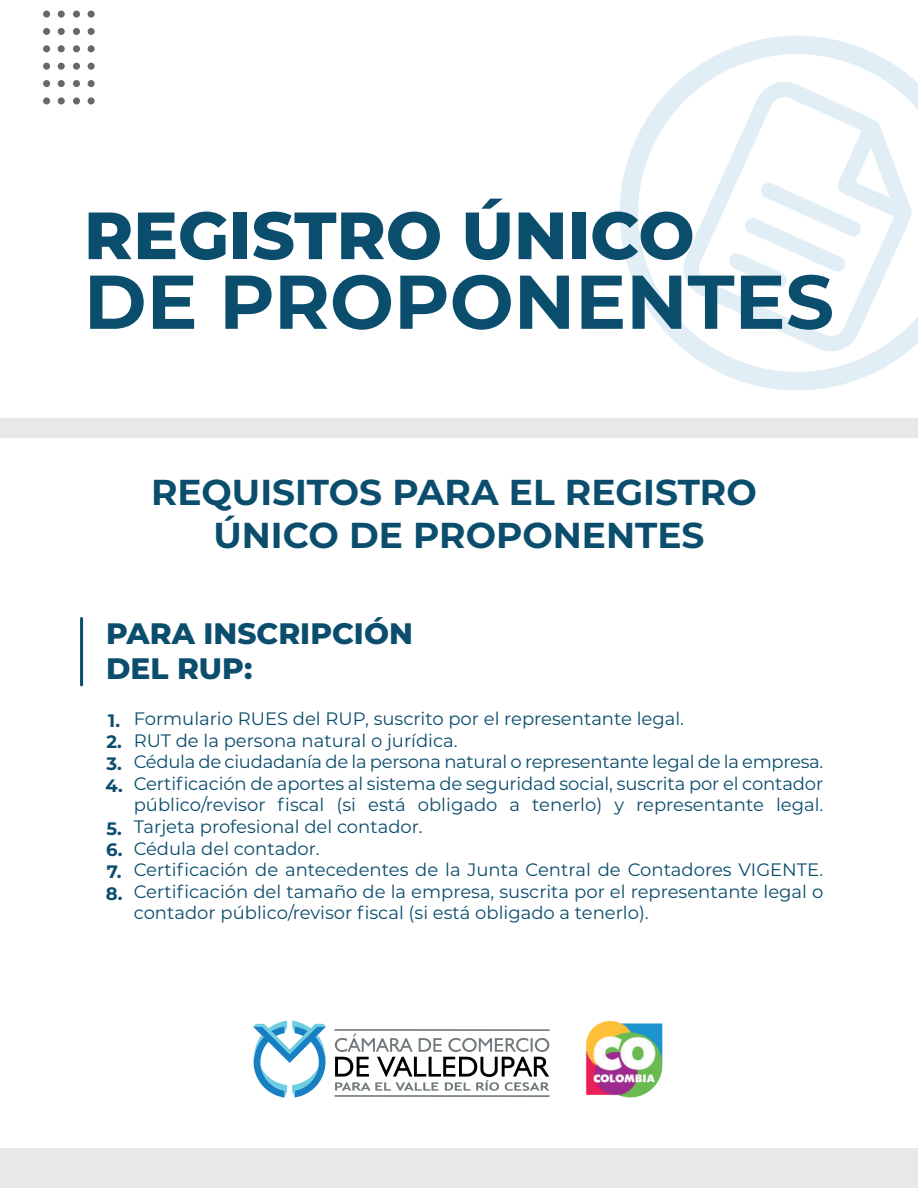
<style>
.page{position:relative;width:918px;height:1188px;background:#fff}
.page>*{position:absolute;margin:0;border:0;box-sizing:border-box;transform-origin:0 0}
.t1{font:700 76.05px "Montserrat";color:#0b4d6d}
.t2{font:800 66.6px "Montserrat";color:#0b4d6d}
.t3{font:700 36px/43.2px "Montserrat";color:#0b4d6d;text-align:center}
.t4{font:800 29.55px/35.5px "Montserrat";color:#0b4d6d}
.t5{font:18px/21.6px "Montserrat";color:#0b4d6d}
.t6{font:700 18px/21.6px "Montserrat";color:#0b4d6d}
</style>
<div class="page">
<div style="left:43px;top:11px;width:7px;height:7px;background:#66696a;border-radius:50%"></div>
<div style="left:43px;top:28px;width:7px;height:7px;background:#66696a;border-radius:50%"></div>
<div style="left:43px;top:45px;width:7px;height:7px;background:#66696a;border-radius:50%"></div>
<div style="left:43px;top:63px;width:7px;height:7px;background:#66696a;border-radius:50%"></div>
<div style="left:43px;top:80px;width:7px;height:7px;background:#66696a;border-radius:50%"></div>
<div style="left:43px;top:97px;width:7px;height:7px;background:#66696a;border-radius:50%"></div>
<div style="left:58px;top:11px;width:7px;height:7px;background:#66696a;border-radius:50%"></div>
<div style="left:58px;top:28px;width:7px;height:7px;background:#66696a;border-radius:50%"></div>
<div style="left:58px;top:45px;width:7px;height:7px;background:#66696a;border-radius:50%"></div>
<div style="left:58px;top:63px;width:7px;height:7px;background:#66696a;border-radius:50%"></div>
<div style="left:58px;top:80px;width:7px;height:7px;background:#66696a;border-radius:50%"></div>
<div style="left:58px;top:97px;width:7px;height:7px;background:#66696a;border-radius:50%"></div>
<div style="left:73px;top:11px;width:7px;height:7px;background:#66696a;border-radius:50%"></div>
<div style="left:73px;top:28px;width:7px;height:7px;background:#66696a;border-radius:50%"></div>
<div style="left:73px;top:45px;width:7px;height:7px;background:#66696a;border-radius:50%"></div>
<div style="left:73px;top:63px;width:7px;height:7px;background:#66696a;border-radius:50%"></div>
<div style="left:73px;top:80px;width:7px;height:7px;background:#66696a;border-radius:50%"></div>
<div style="left:73px;top:97px;width:7px;height:7px;background:#66696a;border-radius:50%"></div>
<div style="left:88px;top:11px;width:7px;height:7px;background:#66696a;border-radius:50%"></div>
<div style="left:88px;top:28px;width:7px;height:7px;background:#66696a;border-radius:50%"></div>
<div style="left:88px;top:45px;width:7px;height:7px;background:#66696a;border-radius:50%"></div>
<div style="left:88px;top:63px;width:7px;height:7px;background:#66696a;border-radius:50%"></div>
<div style="left:88px;top:80px;width:7px;height:7px;background:#66696a;border-radius:50%"></div>
<div style="left:88px;top:97px;width:7px;height:7px;background:#66696a;border-radius:50%"></div>
<svg style="left:620px;top:36px;width:298px;height:355px"></svg>
<svg style="left:684px;top:82px;width:228px;height:269px"></svg>
<svg style="left:728px;top:182px;width:135px;height:107px"></svg>
<div style="left:0;top:418px;width:918px;height:20px;background:#e7e9e7"></div>
<img style="left:585px;top:1020px;width:78px;height:78px">
<svg style="left:253px;top:1021px;width:73px;height:76px"></svg>
<svg style="left:334px;top:1033px;width:215px;height:58px"></svg>
<hr style="left:335px;top:1029px;width:215px;height:2px;background:#70797c">
<hr style="left:335px;top:1095px;width:215px;height:2px;background:#70797c">
<div style="left:0;top:1148px;width:918px;height:40px;background:#e7e9e7"></div>
<hr style="left:80px;top:618px;width:3px;height:67px;background:#0b4d6d">
<h2 class="t2" style="left:84px;top:187px;width:612px">REGISTRO ÚNICO</h2>
<h1 class="t1" style="left:84px;top:247px;width:752px">DE PROPONENTES</h1>
<h3 class="t3" style="left:151px;top:469px;width:607px">REQUISITOS PARA EL REGISTRO<br>ÚNICO DE PROPONENTES</h3>
<h3 class="t4" style="left:106px;top:614px;width:308px">PARA INSCRIPCIÓN<br>DEL RUP:</h3>
<p class="t5" style="left:134px;top:707px;width:691px">Formulario RUES del RUP, suscrito por el representante legal.<br>RUT de la persona natural o jurídica.<br>Cédula de ciudadanía de la persona natural o representante legal de la empresa.<br>Certificación de aportes al sistema de seguridad social, suscrita por el contador público/revisor fiscal (si está obligado a tenerlo) y representante legal.<br>Tarjeta profesional del contador.<br>Cédula del contador.<br>Certificación de antecedentes de la Junta Central de Contadores VIGENTE.<br>Certificación del tamaño de la empresa, suscrita por el representante legal o contador público/revisor fiscal (si está obligado a tenerlo).</p>
<p class="t6" style="left:105px;top:709px;width:19px">1.<br>2.<br>3.<br>4.</p>
<p class="t6" style="left:106px;top:817px;width:18px;text-align:justify">5.<br>6.<br>7.<br>8.</p>
</div>
